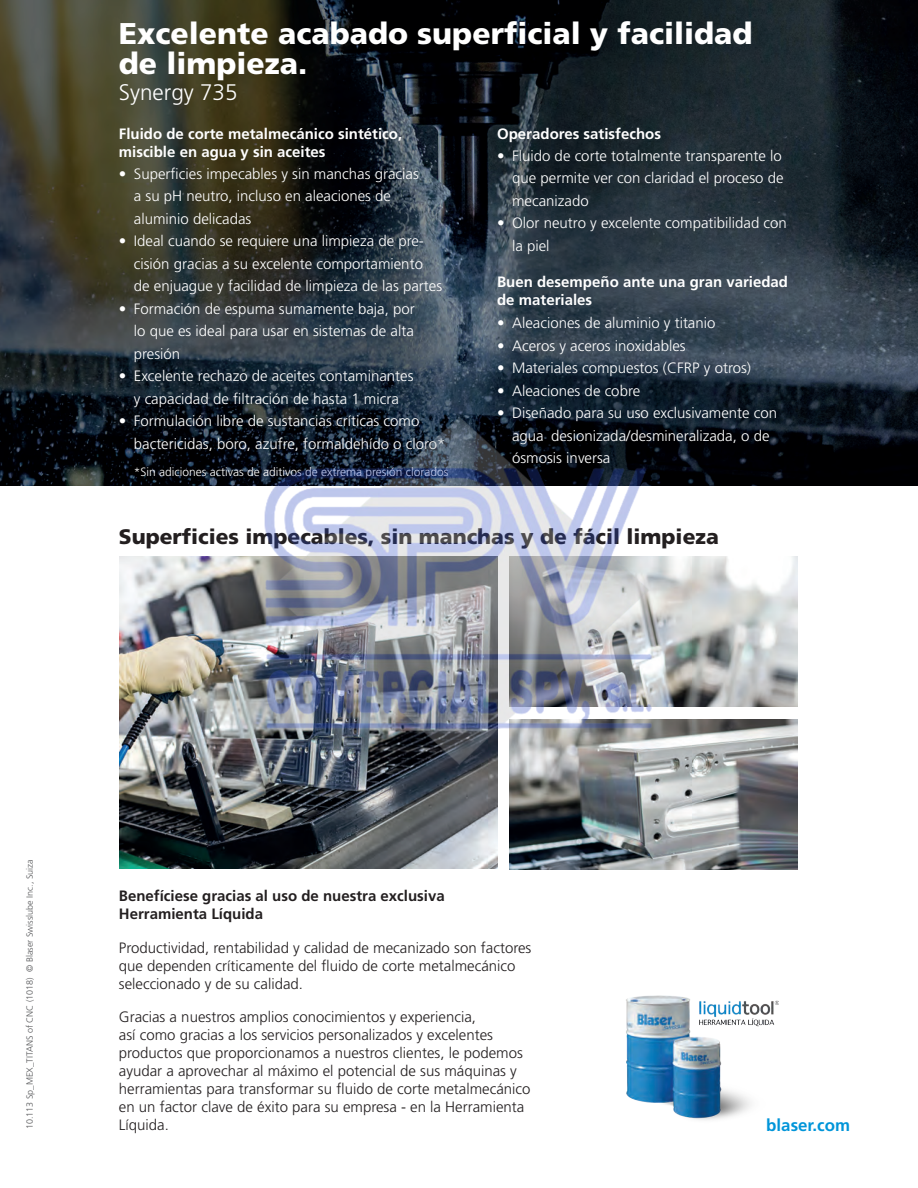
<style>
.page{position:relative;width:918px;height:1188px;background:#fff}
.page>*{position:absolute;margin:0;border:0;box-sizing:border-box;transform-origin:0 0}
.t1{font:900 30px/30px "Frutiger LT Std";color:#fff}
.t2{font:300 22.5px "Frutiger LT Std";color:#fff}
.t3{font:900 21px "Frutiger LT Std";color:#231f20}
.t4{font:700 16.8px "Frutiger LT Std";color:#0095d9}
.t5{font:300 15px/22.5px "Frutiger LT Std";color:#fff}
.t6{font:300 15px/18px "Frutiger LT Std";color:#231f20}
.t7{font:700 15px/18px "Frutiger LT Std";color:#fff}
.t8{font:700 15px/18px "Frutiger LT Std";color:#231f20}
.t9{font:300 12px "Frutiger LT Std";color:#fff}
.t10{font:300 9px "Frutiger LT Std";color:#57585a}
.s1{font-weight:400}
</style>
<div class="page">
<img style="left:0;top:0;width:918px;height:486px">
<img style="left:684px;top:556px;width:113px;height:151px">
<img style="left:120px;top:556px;width:377px;height:313px">
<img style="left:509px;top:719px;width:288px;height:150px">
<img style="left:626px;top:995px;width:153px;height:125px">
<img style="left:234px;top:370px;width:450px;height:448px">
<h1 class="t1" style="left:119px;top:18px;width:635px">Excelente acabado superficial y facilidad de limpieza.</h1>
<h2 class="t2" style="left:119px;top:79px;width:120px">Synergy 735</h2>
<p class="t7" style="left:119px;top:124px;width:285px">Fluido de corte metalmecánico sintético, miscible en agua y sin aceites</p>
<p class="t5" style="left:134px;top:162px;width:287px;text-indent:-15px"><span class="s1">•</span> Superficies impecables y sin manchas gracias a su pH neutro, incluso en aleaciones de aluminio delicadas</p>
<p class="t5" style="left:134px;top:230px;width:310px;text-indent:-15px"><span class="s1">•</span> Ideal cuando se requiere una limpieza de pre&shy;cisión gracias a su excelente comportamiento de enjuague y facilidad de limpieza de las partes</p>
<p class="t5" style="left:134px;top:297px;width:282px;text-align:justify;text-indent:-15px"><span class="s1">•</span> Formación de espuma sumamente baja, por lo que es ideal para usar en sistemas de alta presión</p>
<p class="t5" style="left:119px;top:365px;width:296px;text-align:center"><span class="s1">•</span> Excelente rechazo de aceites contaminantes y capacidad de filtración de hasta 1 micra</p>
<p class="t5" style="left:134px;top:410px;width:313px;text-indent:-15px"><span class="s1">•</span> Formulación libre de sustancias críticas como bactericidas, boro, azufre, formaldehído o cloro*</p>
<p class="t9" style="left:134px;top:465px;width:316px">*Sin adiciones activas de aditivos de extrema presión clorados</p>
<p class="t7" style="left:497px;top:124px;width:165px">Operadores satisfechos</p>
<p class="t5" style="left:512px;top:144px;width:273px;text-align:justify;text-indent:-15px"><span class="s1">•</span> Fluido de corte totalmente transparente lo que permite ver con claridad el proceso de mecanizado</p>
<p class="t5" style="left:512px;top:212px;width:276px;text-indent:-15px"><span class="s1">•</span> Olor neutro y excelente compatibilidad con la piel</p>
<p class="t7" style="left:497px;top:273px;width:292px">Buen desempeño ante una gran variedad de materiales</p>
<p class="t5" style="left:497px;top:312px;width:220px"><span class="s1">•</span> Aleaciones de aluminio y titanio</p>
<p class="t5" style="left:497px;top:335px;width:190px"><span class="s1">•</span> Aceros y aceros inoxidables</p>
<p class="t5" style="left:497px;top:357px;width:255px"><span class="s1">•</span> Materiales compuestos (CFRP y otros)</p>
<p class="t5" style="left:497px;top:380px;width:145px"><span class="s1">•</span> Aleaciones de cobre</p>
<p class="t5" style="left:512px;top:402px;width:267px;text-indent:-15px"><span class="s1">•</span> Diseñado para su uso exclusivamente con agua desionizada/desmineralizada, o de ósmosis inversa</p>
<h3 class="t3" style="left:119px;top:524px;width:601px">Superficies impecables, sin manchas y de fácil limpieza</h3>
<p class="t10" style="left:25px;top:1129px;width:271px;rotate:-90deg">10.113 Sp_MEX_TITANS of CNC (1018) © Blaser Swisslube Inc., Suiza</p>
<p class="t8" style="left:119px;top:887px;width:327px">Benefíciese gracias al uso de nuestra exclusiva<br>Herramienta Líquida</p>
<p class="t6" style="left:119px;top:939px;width:414px">Productividad, rentabilidad y calidad de mecanizado son factores que dependen críticamente del fluido de corte metalmecánico seleccionado y de su calidad.</p>
<p class="t6" style="left:119px;top:1008px;width:413px">Gracias a nuestros amplios conocimientos y experiencia,<br>así como gracias a los servicios personalizados y excelentes productos que proporcionamos a nuestros clientes, le podemos ayudar a aprovechar al máximo el potencial de sus máquinas y herramientas para transformar su fluido de corte metalmecánico en un factor clave de éxito para su empresa - en la Herramienta Líquida.</p>
<p class="t4" style="left:766px;top:1115px;width:85px">blaser.com</p>
</div>
